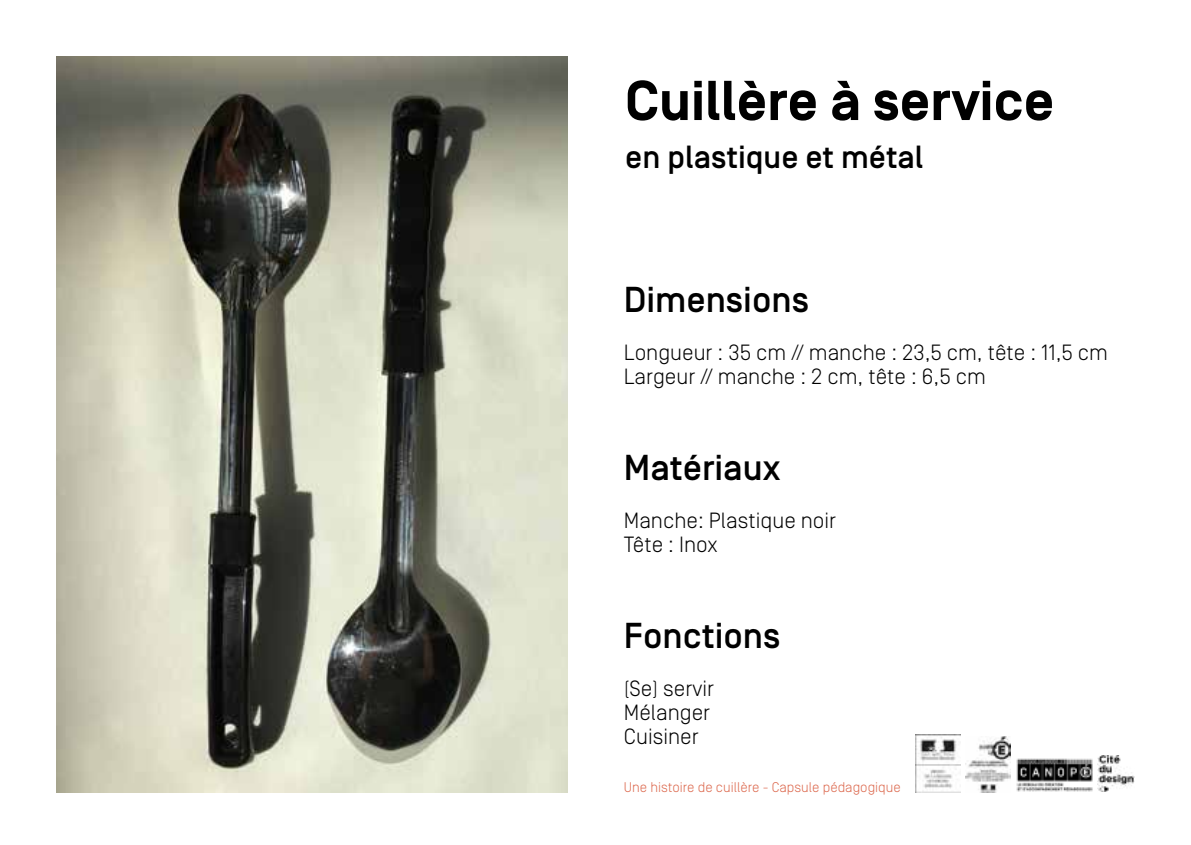
<style>
.page{position:relative;width:1191px;height:845px;background:#fff}
.page>*{position:absolute;margin:0;border:0;box-sizing:border-box;transform-origin:0 0}
.t1{font:700 56px "Simplon BP";color:#000}
.t2{font:500 36px "Simplon BP";color:#000}
.t3{font:500 32px "Simplon BP";color:#000}
.t4{font:300 22px/24px "Simplon BP";color:#000}
.t5{font:300 14px "Simplon BP";color:#dc674c}
</style>
<div class="page">
<img style="left:57px;top:57px;width:510px;height:735px">
<img style="left:1016px;top:758px;width:77px;height:34px">
<img style="left:916px;top:735px;width:45px;height:57px">
<img style="left:965px;top:736px;width:45px;height:56px">
<img style="left:1098px;top:756px;width:36px;height:36px">
<h1 class="t1" style="left:625px;top:69px;width:430px">Cuillère à service</h1>
<h3 class="t3" style="left:625px;top:139px;width:300px">en plastique et métal</h3>
<h2 class="t2" style="left:624px;top:279px;width:187px">Dimensions</h2>
<p class="t4" style="left:624px;top:340px;width:486px">Longueur : 35 cm // manche : 23,5 cm, tête : 11,5 cm<br>Largeur // manche : 2 cm, tête : 6,5 cm</p>
<h2 class="t2" style="left:624px;top:447px;width:158px">Matériaux</h2>
<p class="t4" style="left:624px;top:508px;width:214px">Manche: Plastique noir<br>Tête : Inox</p>
<h2 class="t2" style="left:624px;top:615px;width:158px">Fonctions</h2>
<p class="t4" style="left:624px;top:676px;width:92px">(Se) servir<br>Mélanger<br>Cuisiner</p>
<p class="t5" style="left:624px;top:779px;width:278px">Une histoire de cuillère - Capsule pédagogique</p>
</div>
